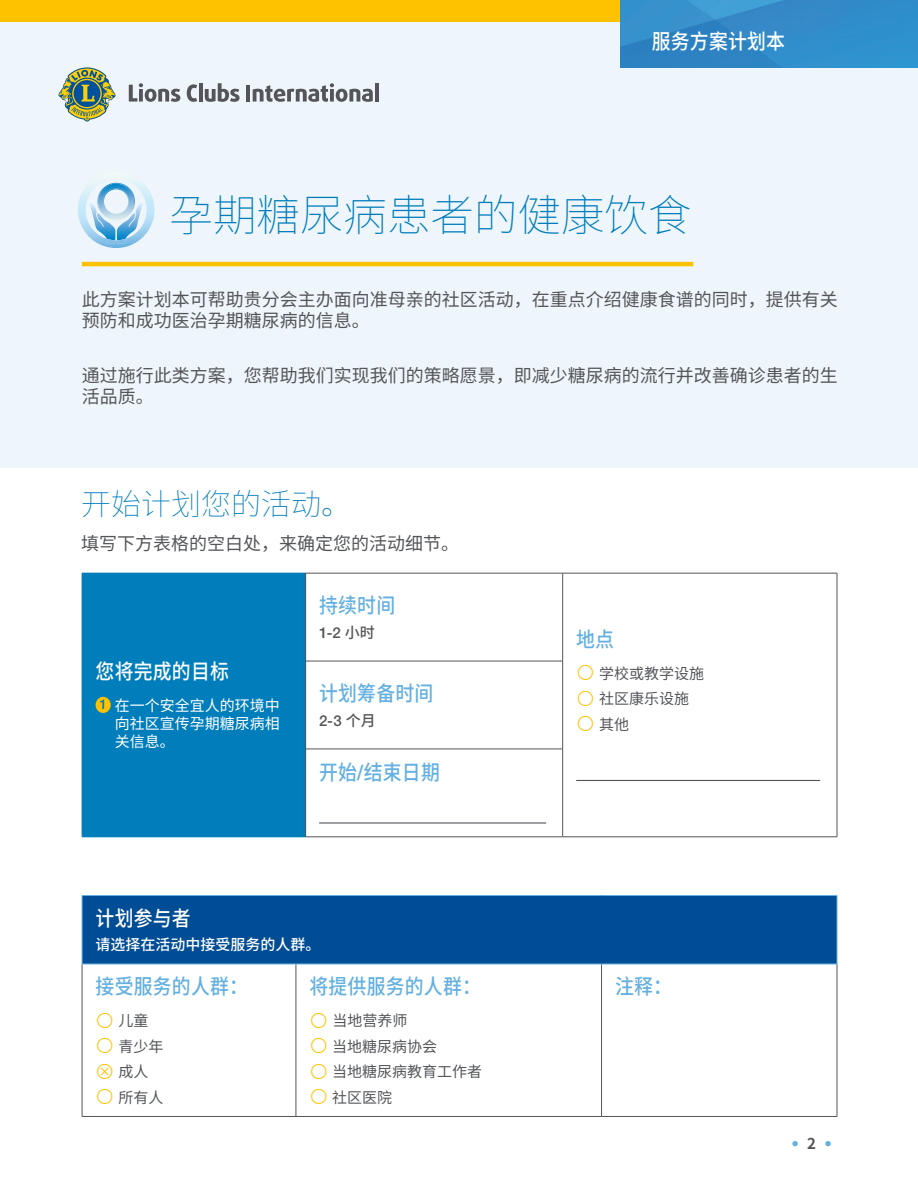
<style>
.page{position:relative;width:918px;height:1188px;background:#fff}
.page>*{position:absolute;margin:0;border:0;box-sizing:border-box;transform-origin:0 0}
.t1{font:100 43.5px "Noto Sans CJ Ksc";color:#007dbb}
.t2{font:100 30px "Noto Sans CJ Ksc";color:#007dbb}
.t3{font:500 21px "Noto Sans CJ Ksc";letter-spacing:.01em;color:#64b0e1;scale:.9 1}
.t4{font:500 21px "Noto Sans CJ Ksc";letter-spacing:.01em;color:#fff;scale:.9 1}
.t5{font:18px/21px "Noto Sans CJ Ksc";color:#54555a}
.t6{font:15px/25.5px "Noto Sans CJ Ksc";color:#54555a}
.t7{font:15px/18px "Noto Sans CJ Ksc";color:#fff;text-align:justify}
.t8{font:500 15px "Noto Sans CJ Ksc";color:#fff}
.t9{font:500 15px "Helvetica Neue LT Std";color:#54555a}
.t10{font:100 15px "Helvetica Neue LT Std";color:#64b0e1}
.s1{font-family:"Helvetica Neue LT Std";font-weight:500;font-size:13.5px;color:#007dbb}
.s2{font-family:"Noto Sans CJ Ksc"}
.s3{font-family:"Helvetica Neue LT Std";font-stretch:condensed}
.s4{font-family:"Noto Sans CJ Ksc";font-weight:700;color:#54555a}
</style>
<div class="page">
<div style="left:0;top:0;width:918px;height:468px;background:#eef5fb"></div>
<div style="left:0;top:0;width:918px;height:21px;background:#fec200"></div>
<hr style="left:82px;top:262px;width:611px;height:4px;background:#fec200">
<img style="left:620px;top:0;width:298px;height:68px">
<svg style="left:58px;top:68px;width:58px;height:53px"></svg>
<svg style="left:129px;top:83px;width:51px;height:19px"></svg>
<svg style="left:187px;top:84px;width:10px;height:18px"></svg>
<hr style="left:199px;top:83px;width:4px;height:19px;background:#54555a">
<svg style="left:205px;top:83px;width:35px;height:19px"></svg>
<hr style="left:246px;top:85px;width:4px;height:17px;background:#54555a">
<svg style="left:253px;top:83px;width:120px;height:19px"></svg>
<hr style="left:375px;top:83px;width:4px;height:19px;background:#54555a">
<div style="left:82px;top:573px;width:224px;height:264px;background:#007dbb"></div>
<hr style="left:82px;top:837px;width:223px;height:1px;background:#007dbb">
<hr style="left:563px;top:837px;width:274px;height:1px;background:#54555a">
<hr style="left:562px;top:573px;width:1px;height:88px;background:#54555a">
<hr style="left:562px;top:661px;width:1px;height:88px;background:#54555a">
<hr style="left:562px;top:749px;width:1px;height:88px;background:#54555a">
<hr style="left:305px;top:661px;width:258px;height:1px;background:#54555a">
<hr style="left:305px;top:749px;width:258px;height:1px;background:#54555a">
<hr style="left:305px;top:573px;width:258px;height:1px;background:#54555a">
<hr style="left:305px;top:573px;width:1px;height:88px;background:#54555a">
<hr style="left:563px;top:573px;width:274px;height:1px;background:#54555a">
<hr style="left:837px;top:573px;width:1px;height:88px;background:#54555a">
<hr style="left:837px;top:661px;width:1px;height:88px;background:#54555a">
<hr style="left:837px;top:749px;width:1px;height:88px;background:#54555a">
<hr style="left:305px;top:661px;width:1px;height:88px;background:#54555a">
<hr style="left:305px;top:749px;width:1px;height:88px;background:#54555a">
<hr style="left:305px;top:837px;width:258px;height:1px;background:#54555a">
<div style="left:96px;top:697px;width:15px;height:16px;background:#fec200;border-radius:50%"></div>
<hr style="left:576px;top:780px;width:244px;height:1px;background:#54555a">
<hr style="left:319px;top:822px;width:227px;height:2px;background:#54555a">
<div style="left:82px;top:896px;width:755px;height:68px;background:#014d95"></div>
<hr style="left:837px;top:896px;width:1px;height:68px;background:#64b0e1">
<hr style="left:82px;top:964px;width:1px;height:152px;background:#54555a">
<hr style="left:296px;top:964px;width:1px;height:152px;background:#54555a">
<hr style="left:601px;top:964px;width:1px;height:152px;background:#54555a">
<hr style="left:837px;top:964px;width:1px;height:152px;background:#54555a">
<hr style="left:82px;top:1116px;width:214px;height:1px;background:#54555a">
<hr style="left:296px;top:1116px;width:306px;height:1px;background:#54555a">
<hr style="left:602px;top:1116px;width:235px;height:1px;background:#54555a">
<hr style="left:82px;top:895px;width:214px;height:1px;background:#64b0e1">
<hr style="left:82px;top:896px;width:1px;height:68px;background:#64b0e1">
<hr style="left:296px;top:895px;width:306px;height:1px;background:#64b0e1">
<hr style="left:602px;top:895px;width:235px;height:1px;background:#64b0e1">
<hr style="left:82px;top:964px;width:214px;height:1px;background:#64b0e1">
<hr style="left:296px;top:964px;width:306px;height:1px;background:#64b0e1">
<hr style="left:602px;top:964px;width:235px;height:1px;background:#64b0e1">
<img style="left:78px;top:182px;width:76px;height:66px">
<svg style="left:89px;top:184px;width:54px;height:59px"></svg>
<img style="left:97px;top:183px;width:38px;height:37px">
<p class="t4" style="left:652px;top:29px;width:150px">服务方案计划本</p>
<h1 class="t1" style="left:170px;top:190px;width:524px">孕期糖尿病患者的健康饮食</h1>
<p class="t5" style="left:82px;top:289px;width:757px">此方案计划本可帮助贵分会主办面向准母亲的社区活动，在重点介绍健康食谱的同时，提供有关预防和成功医治孕期糖尿病的信息。</p>
<p class="t5" style="left:82px;top:365px;width:757px">通过施行此类方案，您帮助我们实现我们的策略愿景，即减少糖尿病的流行并改善确诊患者的生活品质。</p>
<h2 class="t2" style="left:81px;top:487px;width:271px">开始计划您的活动。</h2>
<p class="t5" style="left:81px;top:533px;width:379px">填写下方表格的空白处，来确定您的活动细节。</p>
<p class="t4" style="left:96px;top:660px;width:150px">您将完成的目标</p>
<p class="t7" style="left:115px;top:697px;width:167px;text-indent:-16px"><span class="s1">1</span> 在一个安全宜人的环境中向社区宣传孕期糖尿病相关信息。</p>
<p class="t3" style="left:319px;top:594px;width:86px">持续时间</p>
<p class="t9" style="left:319px;top:624px;width:57px">1-2 <span class="s2">小时</span></p>
<p class="t3" style="left:576px;top:627px;width:44px">地点</p>
<p class="t6" style="left:599px;top:661px;width:106px">学校或教学设施社区康乐设施其他</p>
<p class="t3" style="left:319px;top:681px;width:129px">计划筹备时间</p>
<p class="t9" style="left:319px;top:711px;width:58px">2-3 <span class="s2">个月</span></p>
<p class="t3" style="left:319px;top:760px;width:136px">开始<span class="s3">/</span>结束日期</p>
<p class="t4" style="left:96px;top:906px;width:107px">计划参与者</p>
<p class="t8" style="left:96px;top:937px;width:227px">请选择在活动中接受服务的人群。</p>
<p class="t3" style="left:96px;top:975px;width:171px">接受服务的人群：</p>
<p class="t6" style="left:119px;top:1009px;width:46px">儿童青少年成人所有人</p>
<p class="t3" style="left:309px;top:975px;width:192px">将提供服务的人群：</p>
<p class="t6" style="left:332px;top:1009px;width:151px">当地营养师<br>当地糖尿病协会<br>当地糖尿病教育工作者社区医院</p>
<p class="t3" style="left:615px;top:975px;width:65px">注释：</p>
<p class="t10" style="left:791px;top:1135px;width:42px">• <span class="s4">2</span> •</p>
</div>
